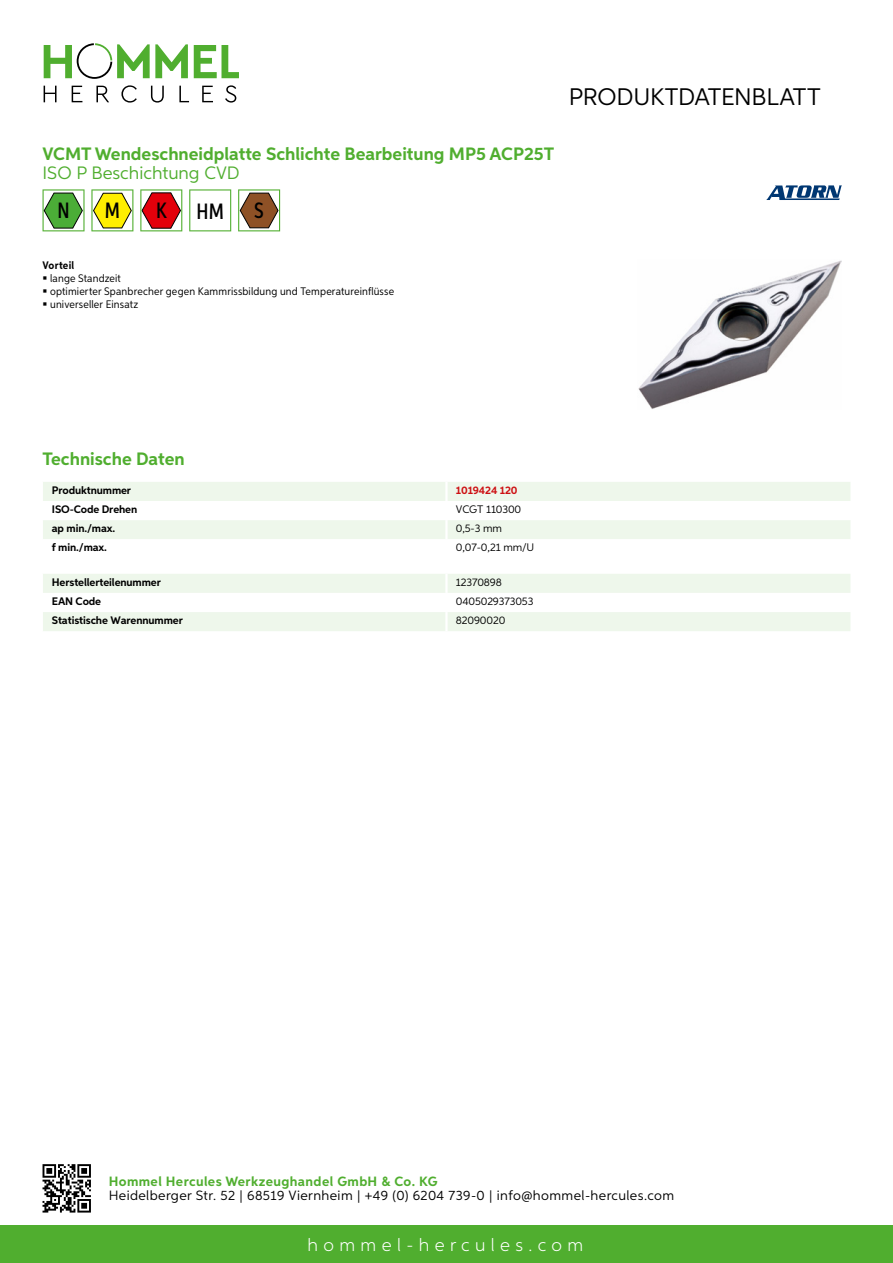
<style>
.page{position:relative;width:893px;height:1263px;background:#fff}
.page>*{position:absolute;margin:0;border:0;box-sizing:border-box;transform-origin:0 0}
.t1{font:24px "Aspira";letter-spacing:-.01em;color:#000}
.t2{font:500 22.2px "Aspira XX Nar";color:#000}
.t3{font:700 18px "Aspira";color:#50ae2f}
.t4{font:300 18px "Aspira";letter-spacing:.3em;color:#fff}
.t5{font:18px "Aspira";color:#50ae2f}
.t6{font:13.5px "Aspira";letter-spacing:.03em;color:#000}
.t7{font:700 13.5px "Aspira";letter-spacing:.03em;color:#50ae2f}
.t8{font:700 10.95px "Aspira";letter-spacing:-.01em;color:#000}
.t9{font:10.95px/12.8px "Aspira Nar";letter-spacing:.015em;color:#000}
.t10{font:10.95px "Aspira";letter-spacing:-.01em;color:#000}
.t11{font:700 10.95px "Aspira";letter-spacing:-.01em;color:#cd1013}
.t12{font:700 10.95px "Aspira Nar";letter-spacing:.015em;color:#000}
</style>
<div class="page">
<div style="left:0;top:1226px;width:893px;height:37px;background:#50ae2f"></div>
<svg style="left:43px;top:1164px;width:48px;height:48px"></svg>
<svg style="left:194px;top:45px;width:45px;height:33px"></svg>
<svg style="left:44px;top:43px;width:144px;height:36px"></svg>
<svg style="left:44px;top:86px;width:13px;height:16px"></svg>
<svg style="left:72px;top:86px;width:10px;height:16px"></svg>
<svg style="left:96px;top:86px;width:13px;height:16px"></svg>
<svg style="left:121px;top:85px;width:16px;height:18px"></svg>
<svg style="left:151px;top:86px;width:13px;height:17px"></svg>
<svg style="left:179px;top:86px;width:10px;height:16px"></svg>
<svg style="left:202px;top:86px;width:11px;height:16px"></svg>
<svg style="left:225px;top:85px;width:11px;height:18px"></svg>
<div style="left:43px;top:482px;width:807px;height:19px;background:#eef7eb"></div>
<div style="left:43px;top:520px;width:807px;height:19px;background:#eef7eb"></div>
<hr style="left:445px;top:482px;width:3px;height:19px;background:#fff">
<hr style="left:445px;top:520px;width:3px;height:19px;background:#fff">
<svg style="left:43px;top:574px;width:807px;height:57px"></svg>
<hr style="left:445px;top:612px;width:3px;height:19px;background:#fff">
<svg style="left:43px;top:189px;width:42px;height:42px"></svg>
<svg style="left:91px;top:189px;width:42px;height:42px"></svg>
<svg style="left:140px;top:189px;width:42px;height:42px"></svg>
<svg style="left:189px;top:189px;width:42px;height:42px"></svg>
<svg style="left:238px;top:189px;width:42px;height:42px"></svg>
<img style="left:638px;top:260px;width:204px;height:149px">
<svg style="left:766px;top:185px;width:76px;height:15px"></svg>
<h3 class="t3" style="left:43px;top:142px;width:513px">VCMT Wendeschneidplatte Schlichte Bearbeitung MP5 ACP25T</h3>
<h3 class="t5" style="left:43px;top:162px;width:196px">ISO P Beschichtung CVD</h3>
<h2 class="t2" style="left:57px;top:197px;width:14px">N</h2>
<h2 class="t2" style="left:105px;top:197px;width:17px">M</h2>
<h2 class="t2" style="left:156px;top:197px;width:12px">K</h2>
<h2 class="t2" style="left:197px;top:197px;width:29px">HM</h2>
<h2 class="t2" style="left:254px;top:197px;width:11px">S</h2>
<p class="t12" style="left:43px;top:259px;width:33px">Vorteil</p>
<p class="t9" style="left:50px;top:272px;width:345px">lange Standzeit<br>optimierter Spanbrecher gegen Kammrissbildung und Temperatureinflüsse universeller Einsatz</p>
<h1 class="t1" style="left:569px;top:82px;width:253px">Produktdatenblatt</h1>
<h3 class="t3" style="left:43px;top:448px;width:144px">Technische Daten</h3>
<p class="t8" style="left:52px;top:483px;width:81px">Produktnummer</p>
<p class="t11" style="left:456px;top:483px;width:63px">1019424 120</p>
<p class="t8" style="left:52px;top:502px;width:87px">ISO-Code Drehen</p>
<p class="t10" style="left:456px;top:502px;width:67px">VCGT 110300</p>
<p class="t8" style="left:52px;top:521px;width:65px">ap min./max.</p>
<p class="t10" style="left:456px;top:522px;width:48px">0,5-3 mm</p>
<p class="t8" style="left:52px;top:541px;width:57px">f min./max.</p>
<p class="t10" style="left:456px;top:541px;width:78px">0,07-0,21 mm/U</p>
<p class="t8" style="left:52px;top:575px;width:111px">Herstellerteilenummer</p>
<p class="t10" style="left:456px;top:575px;width:48px">12370898</p>
<p class="t8" style="left:52px;top:594px;width:51px">EAN Code</p>
<p class="t10" style="left:456px;top:594px;width:79px">0405029373053</p>
<p class="t8" style="left:52px;top:613px;width:132px">Statistische Warennummer</p>
<p class="t10" style="left:456px;top:613px;width:51px">82090020</p>
<p class="t7" style="left:109px;top:1172px;width:330px">Hommel Hercules Werkzeughandel GmbH &amp; Co. KG</p>
<p class="t6" style="left:109px;top:1187px;width:567px">Heidelberger Str. 52 | 68519 Viernheim | +49 (0) 6204 739-0 | info@hommel-hercules.com</p>
<h3 class="t4" style="left:307px;top:1234px;width:277px">hommel-hercules.com</h3>
</div>
